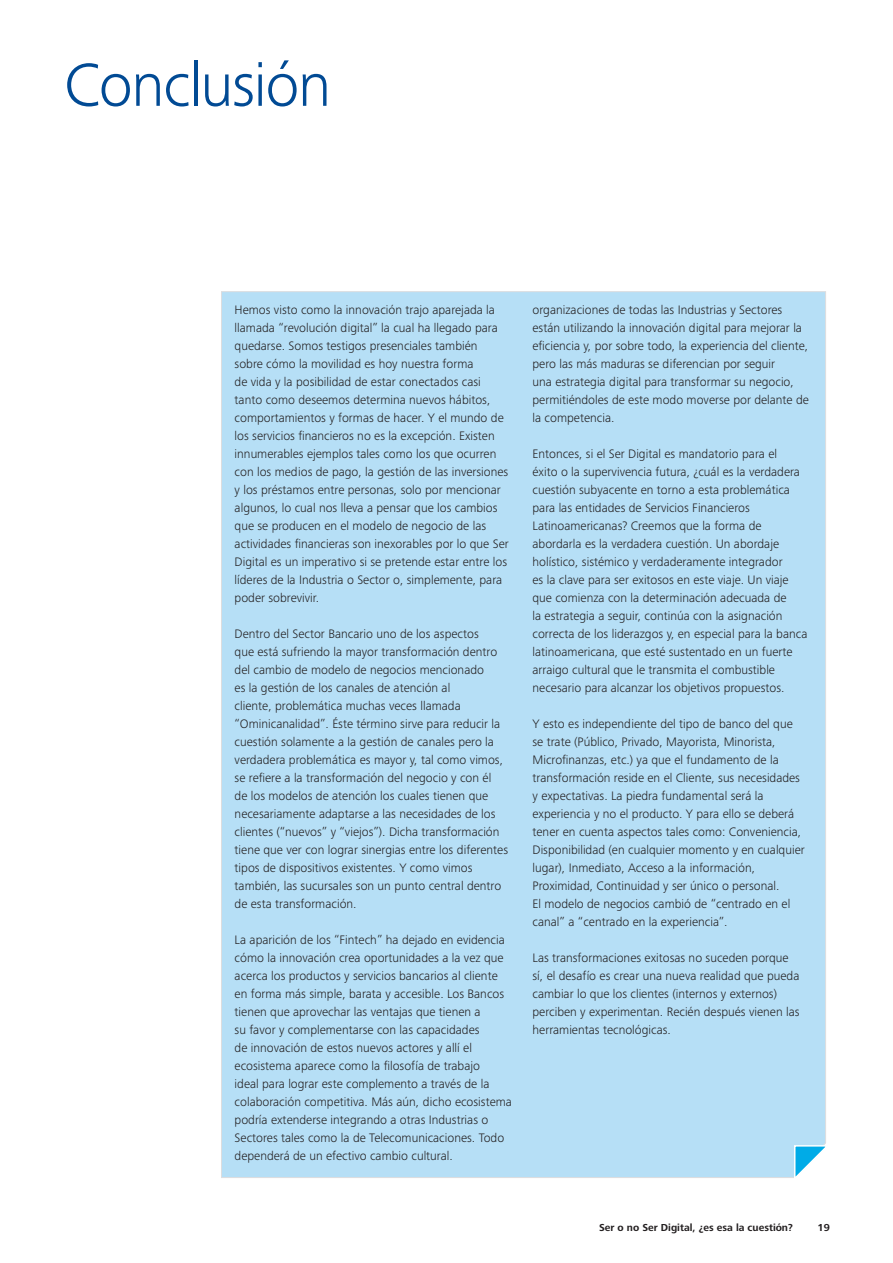
<style>
.page{position:relative;width:893px;height:1263px;background:#fff}
.page>*{position:absolute;margin:0;border:0;box-sizing:border-box;transform-origin:0 0}
.A_Page_heading__30-5{font:300 63px "Frutiger Next Pro";letter-spacing:-.025em;color:#014a94}
.t1{font:300 12.75px/18px "Frutiger Next Pro";color:#231f20}
.Caption__7_9pt{font:700 10.5px "Frutiger Next Pro";color:#231f20}
</style>
<div class="page">
<div style="left:221px;top:291px;width:605px;height:887px;background:#b6dff6"></div>
<svg style="left:793px;top:1144px;width:33px;height:34px"></svg>
<p class="A_Page_heading__30-5" style="left:64px;top:49px;width:269px">Conclusión</p>
<p class="t1" style="left:235px;top:301px;width:276px">Hemos visto como la innovación trajo aparejada la llamada “revolución digital” la cual ha llegado para quedarse. Somos testigos presenciales también sobre cómo la movilidad es hoy nuestra forma<br>de vida y la posibilidad de estar conectados casi tanto como deseemos determina nuevos hábitos, comportamientos y formas de hacer. Y el mundo de los servicios financieros no es la excepción. Existen innumerables ejemplos tales como los que ocurren con los medios de pago, la gestión de las inversiones y los préstamos entre personas, solo por mencionar algunos, lo cual nos lleva a pensar que los cambios que se producen en el modelo de negocio de las actividades financieras son inexorables por lo que Ser Digital es un imperativo si se pretende estar entre los líderes de la Industria o Sector o, simplemente, para poder sobrevivir.</p>
<p class="t1" style="left:235px;top:625px;width:275px">Dentro del Sector Bancario uno de los aspectos<br>que está sufriendo la mayor transformación dentro del cambio de modelo de negocios mencionado<br>es la gestión de los canales de atención al<br>cliente, problemática muchas veces llamada “Ominicanalidad”. Éste término sirve para reducir la cuestión solamente a la gestión de canales pero la verdadera problemática es mayor y, tal como vimos, se refiere a la transformación del negocio y con él<br>de los modelos de atención los cuales tienen que necesariamente adaptarse a las necesidades de los clientes (“nuevos” y “viejos”). Dicha transformación tiene que ver con lograr sinergias entre los diferentes tipos de dispositivos existentes. Y como vimos también, las sucursales son un punto central dentro de esta transformación.</p>
<p class="t1" style="left:235px;top:931px;width:279px">La aparición de los “Fintech” ha dejado en evidencia cómo la innovación crea oportunidades a la vez que acerca los productos y servicios bancarios al cliente en forma más simple, barata y accesible. Los Bancos tienen que aprovechar las ventajas que tienen a<br>su favor y complementarse con las capacidades<br>de innovación de estos nuevos actores y allí el ecosistema aparece como la filosofía de trabajo<br>ideal para lograr este complemento a través de la colaboración competitiva. Más aún, dicho ecosistema podría extenderse integrando a otras Industrias o Sectores tales como la de Telecomunicaciones. Todo dependerá de un efectivo cambio cultural.</p>
<p class="t1" style="left:532px;top:301px;width:278px">organizaciones de todas las Industrias y Sectores están utilizando la innovación digital para mejorar la eficiencia y, por sobre todo, la experiencia del cliente, pero las más maduras se diferencian por seguir<br>una estrategia digital para transformar su negocio, permitiéndoles de este modo moverse por delante de la competencia.</p>
<p class="t1" style="left:532px;top:445px;width:276px">Entonces, si el Ser Digital es mandatorio para el<br>éxito o la supervivencia futura, ¿cuál es la verdadera cuestión subyacente en torno a esta problemática para las entidades de Servicios Financieros Latinoamericanas? Creemos que la forma de abordarla es la verdadera cuestión. Un abordaje holístico, sistémico y verdaderamente integrador<br>es la clave para ser exitosos en este viaje. Un viaje que comienza con la determinación adecuada de<br>la estrategia a seguir, continúa con la asignación correcta de los liderazgos y, en especial para la banca latinoamericana, que esté sustentado en un fuerte arraigo cultural que le transmita el combustible necesario para alcanzar los objetivos propuestos.</p>
<p class="t1" style="left:532px;top:715px;width:274px">Y esto es independiente del tipo de banco del que se trate (Público, Privado, Mayorista, Minorista, Microfinanzas, etc.) ya que el fundamento de la transformación reside en el Cliente, sus necesidades y expectativas. La piedra fundamental será la experiencia y no el producto. Y para ello se deberá tener en cuenta aspectos tales como: Conveniencia, Disponibilidad (en cualquier momento y en cualquier lugar), Inmediato, Acceso a la información, Proximidad, Continuidad y ser único o personal.<br>El modelo de negocios cambió de “centrado en el canal” a “centrado en la experiencia”.</p>
<p class="t1" style="left:532px;top:949px;width:269px">Las transformaciones exitosas no suceden porque sí, el desafío es crear una nueva realidad que pueda cambiar lo que los clientes (internos y externos) perciben y experimentan. Recién después vienen las herramientas tecnológicas.</p>
<p class="Caption__7_9pt" style="left:599px;top:1221px;width:195px">Ser o no Ser Digital, ¿es esa la cuestión?</p>
<p class="Caption__7_9pt" style="left:817px;top:1221px;width:14px">19</p>
</div>
